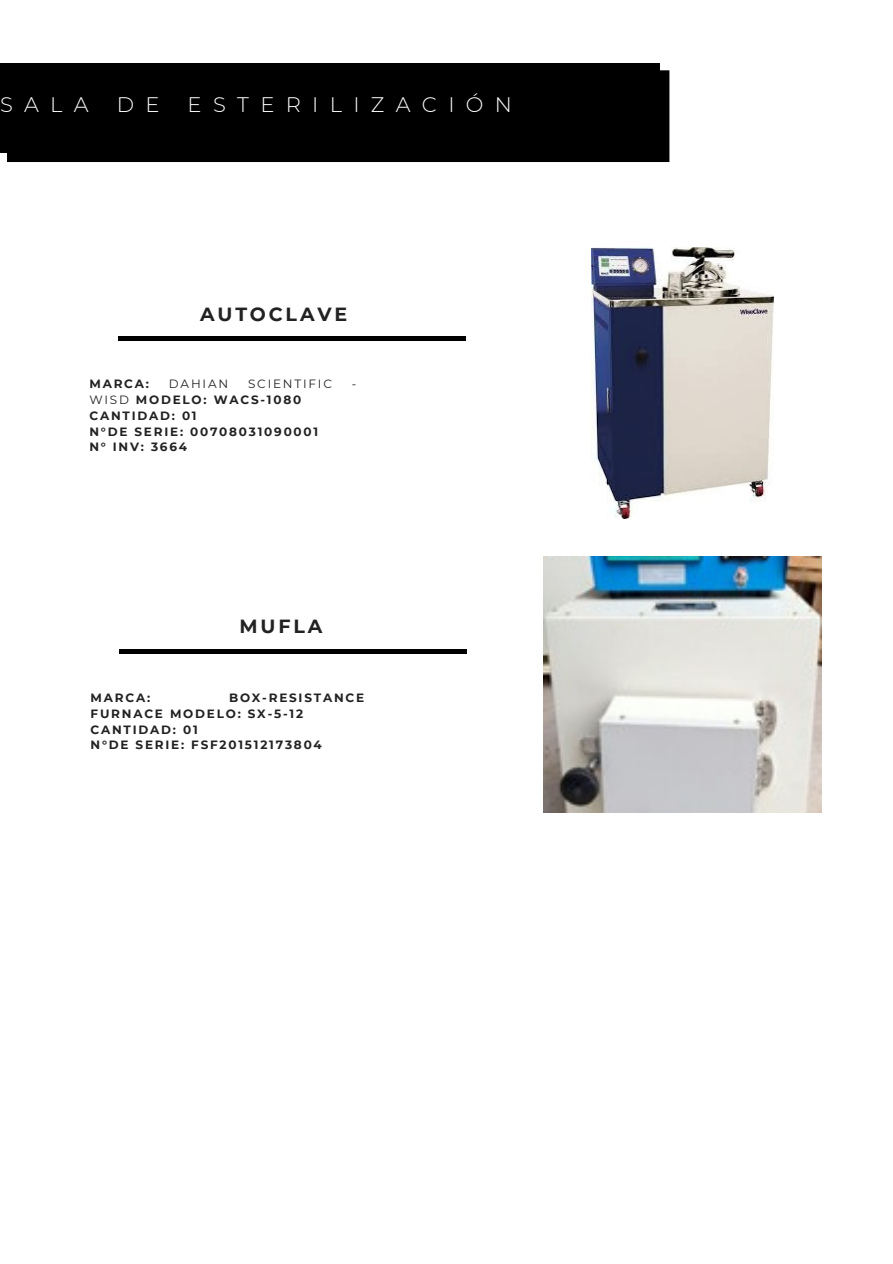
<style>
.page{position:relative;width:893px;height:1264px;background:#fff}
.page>*{position:absolute;margin:0;border:0;box-sizing:border-box;transform-origin:0 0}
.t1{font:300 21px "Montserrat";letter-spacing:.54em;color:#fff}
.t2{font:700 19.05px "Montserrat";letter-spacing:.15em;color:#222}
.t3{font:700 12px/15.8px "Montserrat";letter-spacing:.15em;color:#222}
.t4{font:12px "Montserrat";letter-spacing:.15em;color:#222}
.s1{font-weight:400}
</style>
<div class="page">
<div style="left:7px;top:70px;width:662px;height:92px;background:#000"></div>
<div style="left:0;top:63px;width:660px;height:89px;background:#000"></div>
<hr style="left:118px;top:337px;width:347px;height:3px;background:#000">
<img style="left:543px;top:557px;width:278px;height:255px">
<hr style="left:119px;top:650px;width:348px;height:3px;background:#000">
<img style="left:591px;top:247px;width:182px;height:271px">
<p class="t1" style="left:0;top:91px;width:90px">SALA</p>
<p class="t1" style="left:117px;top:91px;width:44px">D E</p>
<p class="t1" style="left:188px;top:91px;width:326px">ESTERILIZACIÓN</p>
<p class="t2" style="left:200px;top:303px;width:149px">AUTOCLAVE</p>
<p class="t3" style="left:89px;top:376px;width:61px">MARCA:</p>
<p class="t4" style="left:169px;top:376px;width:61px">DAHIAN</p>
<p class="t4" style="left:248px;top:376px;width:85px">SCIENTIFIC</p>
<p class="t4" style="left:352px;top:376px;width:6px">-</p>
<p class="t3" style="left:89px;top:392px;width:213px"><span class="s1">WISD</span> MODELO: WACS-1080</p>
<p class="t3" style="left:89px;top:407px;width:109px">CANTIDAD: 01</p>
<p class="t3" style="left:89px;top:423px;width:230px">N°DE SERIE: 00708031090001</p>
<p class="t3" style="left:89px;top:439px;width:99px">N° INV: 3664</p>
<p class="t2" style="left:239px;top:615px;width:84px">MUFLA</p>
<p class="t3" style="left:90px;top:689px;width:275px;text-indent:138px">BOX-RESISTANCE<br>FURNACE MODELO: SX-5-12</p>
<p class="t3" style="left:90px;top:721px;width:109px">CANTIDAD: 01</p>
<p class="t3" style="left:90px;top:737px;width:233px">N°DE SERIE: FSF201512173804</p>
<p class="t3" style="left:90px;top:689px;width:61px">MARCA:</p>
</div>
